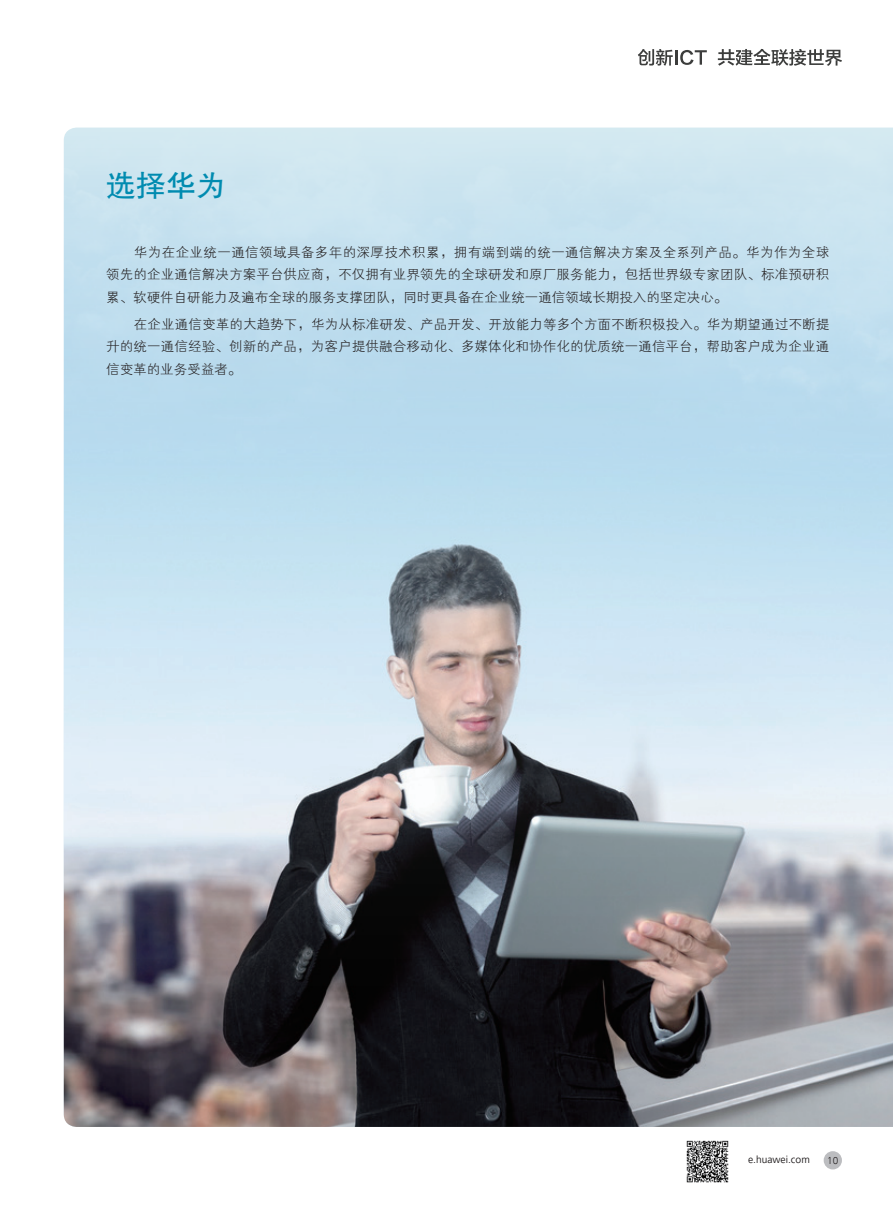
<style>
.page{position:relative;width:893px;height:1212px;background:#fff}
.page>*{position:absolute;margin:0;border:0;box-sizing:border-box;transform-origin:0 0}
.t1{font:30px "FZHTJW GB1 0";color:#008bb0}
.t2{font:13.5px/22.5px "FZXH1 JW GB1 0";color:#231f20;text-align:justify}
.t3{font:10.5px "Frutiger Next LT";color:#231f20}
.t4{font:300 10.5px "Frutiger Next LT";color:#231f20}
</style>
<div class="page">
<svg style="left:638px;top:49px;width:69px;height:17px"></svg>
<svg style="left:718px;top:49px;width:124px;height:17px"></svg>
<div style="left:824px;top:1151px;width:18px;height:18px;background:#bcbdc0;border-radius:50%"></div>
<img style="left:687px;top:1141px;width:41px;height:41px">
<img style="left:64px;top:128px;width:829px;height:999px">
<h1 class="t1" style="left:106px;top:169px;width:121px">选择华为</h1>
<p class="t2" style="left:106px;top:241px;width:724px;text-indent:28px">华为在企业统一通信领域具备多年的深厚技术积累，拥有端到端的统一通信解决方案及全系列产品。华为作为全球领先的企业通信解决方案平台供应商，不仅拥有业界领先的全球研发和原厂服务能力，包括世界级专家团队、标准预研积累、软硬件自研能力及遍布全球的服务支撑团队，同时更具备在企业统一通信领域长期投入的坚定决心。</p>
<p class="t2" style="left:106px;top:313px;width:724px;text-indent:28px">在企业通信变革的大趋势下，华为从标准研发、产品开发、开放能力等多个方面不断积极投入。华为期望通过不断提升的统一通信经验、创新的产品，为客户提供融合移动化、多媒体化和协作化的优质统一通信平台，帮助客户成为企业通信变革的业务受益者。</p>
<p class="t3" style="left:748px;top:1154px;width:63px">e.huawei.com</p>
<p class="t4" style="left:827px;top:1154px;width:13px">10</p>
</div>
